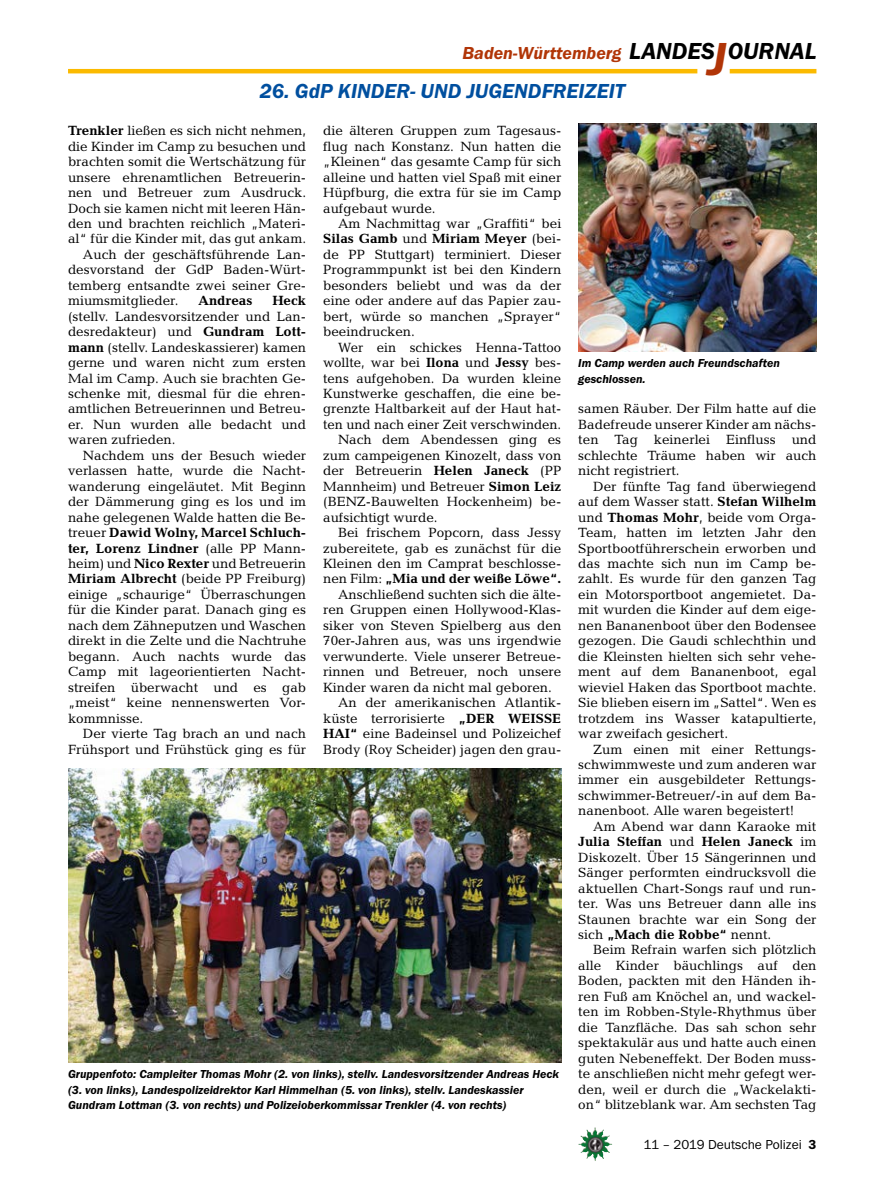
<style>
.page{position:relative;width:893px;height:1191px;background:#fff}
.page>*{position:absolute;margin:0;border:0;box-sizing:border-box;transform-origin:0 0}
.t1{font:italic 600 24px "Franklin Gothic Itc T";color:#000}
._01__RUBRIKENZEILE_o{font:italic 600 21px "Franklin Gothic Itc T";color:#004f9f}
.t2{font:italic 600 18px "Franklin Gothic Itc T";color:#b13507}
._09__GRUNDTEXT___Blo{font:13.5px/15.5px "Candida";color:#000;text-align:justify}
.t3{font:13.5px "Franklin Gothic Itc T";color:#000}
._09__GRUNDTEXT___Blo-2{font:700 13.5px "Candida";color:#000}
._12__BILDUNTERSCHRIF{font:italic 600 12px/15.5px "Franklin Gothic Itc T";color:#000}
.s1{font-size:48px;color:#b13507}
.s2{font-weight:700}
.s3{font-weight:600}
</style>
<div class="page">
<img style="left:578px;top:1127px;width:17px;height:25px">
<hr style="left:730px;top:69px;width:86px;height:4px;background:#fbba00">
<hr style="left:68px;top:69px;width:629px;height:4px;background:#fbba00">
<img style="left:578px;top:123px;width:238px;height:229px">
<img style="left:68px;top:769px;width:493px;height:293px">
<p class="t1" style="left:629px;top:37px;width:189px">LANDES<span class="s1">J</span>OURNAL</p>
<p class="t2" style="left:462px;top:42px;width:160px">Baden-Württemberg</p>
<p class="_01__RUBRIKENZEILE_o" style="left:259px;top:79px;width:367px">26. GdP KINDER- UND JUGENDFREIZEIT</p>
<p class="_09__GRUNDTEXT___Blo" style="left:68px;top:123px;width:240px"><span class="s2">Trenkler</span> ließen es sich nicht nehmen, die Kinder im Camp zu besuchen und brachten somit die Wertschätzung für unsere ehrenamtlichen Betreuerin&shy;nen und Betreuer zum Ausdruck.<br>Doch sie kamen nicht mit leeren Hän&shy;den und brachten reichlich „Materi&shy;al“ für die Kinder mit, das gut ankam.</p>
<p class="_09__GRUNDTEXT___Blo" style="left:68px;top:247px;width:240px;text-indent:15px">Auch der geschäftsführende Lan&shy;desvorstand der GdP Baden-Würt&shy;temberg entsandte zwei seiner Gre&shy;miumsmitglieder.</p>
<p class="_09__GRUNDTEXT___Blo" style="left:323px;top:123px;width:240px">die älteren Gruppen zum Tagesaus&shy;flug nach Konstanz. Nun hatten die „Kleinen“ das gesamte Camp für sich alleine und hatten viel Spaß mit einer Hüpfburg, die extra für sie im Camp aufgebaut wurde.</p>
<p class="_09__GRUNDTEXT___Blo" style="left:323px;top:216px;width:240px;text-indent:15px">Am Nachmittag war „Graffiti“ bei <span class="s2">Silas Gamb</span> und <span class="s2">Miriam Meyer</span> (bei&shy;de PP Stuttgart) terminiert. Dieser Programmpunkt ist bei den Kindern besonders beliebt und was da der eine oder andere auf das Papier zau&shy;bert, würde so manchen „Sprayer“ beeindrucken.</p>
<p class="_09__GRUNDTEXT___Blo" style="left:323px;top:339px;width:240px;text-indent:15px">Wer ein schickes Henna-Tattoo wollte, war bei <span class="s2">Ilona</span> und <span class="s2">Jessy</span> bes&shy;tens aufgehoben. Da wurden kleine Kunstwerke geschaffen, die eine be&shy;grenzte Haltbarkeit auf der Haut hat&shy;ten und nach einer Zeit verschwinden.</p>
<p class="_09__GRUNDTEXT___Blo" style="left:323px;top:432px;width:240px;text-indent:15px">Nach dem Abendessen ging es zum campeigenen Kinozelt, dass von der Betreuerin <span class="s2">Helen Janeck</span> (PP Mannheim) und Betreuer <span class="s2">Simon Leiz </span>(BENZ-Bauwelten Hockenheim) be&shy;aufsichtigt wurde.</p>
<p class="_09__GRUNDTEXT___Blo" style="left:323px;top:525px;width:240px;text-indent:15px">Bei frischem Popcorn, dass Jessy zubereitete, gab es zunächst für die Kleinen den im Camprat beschlosse&shy;nen Film: <span class="s2">„Mia und der weiße Löwe“.</span></p>
<p class="_09__GRUNDTEXT___Blo" style="left:323px;top:586px;width:240px;text-indent:15px">Anschließend suchten sich die älte&shy;ren Gruppen einen Hollywood-Klas&shy;siker von Steven Spielberg aus den 70er-Jahren aus, was uns irgendwie verwunderte. Viele unserer Betreue&shy;rinnen und Betreuer, noch unsere Kinder waren da nicht mal geboren.</p>
<p class="_09__GRUNDTEXT___Blo" style="left:323px;top:695px;width:240px;text-indent:15px">An der amerikanischen Atlantik&shy;küste terrorisierte <span class="s2">„DER WEISSE HAI“</span> eine Badeinsel und Polizeichef Brody (Roy Scheider) jagen den grau-</p>
<p class="_09__GRUNDTEXT___Blo" style="left:68px;top:293px;width:240px;text-indent:204px"><span class="s2">Heck </span>(stellv. Landesvorsitzender und Lan&shy;desredakteur) und <span class="s2">Gundram Lott&shy;mann</span> (stellv. Landeskassierer) kamen gerne und waren nicht zum ersten Mal im Camp. Auch sie brachten Ge&shy;schenke mit, diesmal für die ehren&shy;amtlichen Betreuerinnen und Betreu&shy;er. Nun wurden alle bedacht und waren zufrieden.</p>
<p class="_09__GRUNDTEXT___Blo" style="left:68px;top:447px;width:240px;text-indent:15px">Nachdem uns der Besuch wieder verlassen hatte, wurde die Nacht&shy;wanderung eingeläutet. Mit Beginn der Dämmerung ging es los und im nahe gelegenen Walde hatten die Be&shy;treuer <span class="s2">Dawid Wolny, Marcel Schluch&shy;ter, Lorenz Lindner</span> (alle PP Mann&shy;heim) und <span class="s2">Nico Rexter</span> und Betreuerin <span class="s2">Miriam Albrecht</span> (beide PP Freiburg) einige „schaurige“ Überraschungen für die Kinder parat. Danach ging es nach dem Zähneputzen und Waschen direkt in die Zelte und die Nachtruhe begann. Auch nachts wurde das Camp mit lageorientierten Nacht&shy;streifen überwacht und es gab „meist“ keine nennenswerten Vor&shy;kommnisse.</p>
<p class="_09__GRUNDTEXT___Blo" style="left:68px;top:725px;width:240px;text-align:right">Der vierte Tag brach an und nach<br>Frühsport und Frühstück ging es für</p>
<p class="_09__GRUNDTEXT___Blo-2" style="left:199px;top:293px;width:55px">Andreas</p>
<p class="_12__BILDUNTERSCHRIF" style="left:578px;top:355px;width:203px">Im Camp werden auch Freundschaften geschlossen.</p>
<p class="_09__GRUNDTEXT___Blo" style="left:578px;top:401px;width:240px">samen Räuber. Der Film hatte auf die Badefreude unserer Kinder am nächs&shy;ten Tag keinerlei Einfluss und schlechte Träume haben wir auch nicht registriert.</p>
<p class="_09__GRUNDTEXT___Blo" style="left:578px;top:478px;width:240px;text-indent:15px">Der fünfte Tag fand überwiegend auf dem Wasser statt. <span class="s2">Stefan Wilhelm </span>und <span class="s2">Thomas Mohr</span>, beide vom Orga-Team, hatten im letzten Jahr den Sportbootführerschein erworben und das machte sich nun im Camp be&shy;zahlt. Es wurde für den ganzen Tag ein Motorsportboot angemietet. Da&shy;mit wurden die Kinder auf dem eige&shy;nen Bananenboot über den Bodensee gezogen. Die Gaudi schlechthin und die Kleinsten hielten sich sehr vehe&shy;ment auf dem Bananenboot, egal wieviel Haken das Sportboot machte.<br>Sie blieben eisern im „Sattel“. Wen es trotzdem ins Wasser katapultierte, war zweifach gesichert.</p>
<p class="_09__GRUNDTEXT___Blo" style="left:578px;top:741px;width:240px;text-indent:15px">Zum einen mit einer Rettungs&shy;schwimmweste und zum anderen war immer ein ausgebildeter Rettungs&shy;schwimmer-Betreuer/-in auf dem Ba&shy;nanenboot. Alle waren begeistert!</p>
<p class="_09__GRUNDTEXT___Blo" style="left:578px;top:818px;width:240px;text-indent:15px">Am Abend war dann Karaoke mit <span class="s2">Julia Steffan</span> und <span class="s2">Helen Janeck</span> im Diskozelt. Über 15 Sängerinnen und Sänger performten eindrucksvoll die aktuellen Chart-Songs rauf und run&shy;ter. Was uns Betreuer dann alle ins Staunen brachte war ein Song der sich <span class="s2">„Mach die Robbe“</span> nennt.</p>
<p class="_09__GRUNDTEXT___Blo" style="left:578px;top:942px;width:240px;text-indent:15px">Beim Refrain warfen sich plötzlich alle Kinder bäuchlings auf den Boden, packten mit den Händen ih&shy;ren Fuß am Knöchel an, und wackel&shy;ten im Robben-Style-Rhythmus über die Tanzfläche. Das sah schon sehr spektakulär aus und hatte auch einen guten Nebeneffekt. Der Boden muss&shy;te anschließen nicht mehr gefegt wer&shy;den, weil er durch die „Wackelakti&shy;on“ blitzeblank war. Am sechsten Tag</p>
<p class="_12__BILDUNTERSCHRIF" style="left:68px;top:1066px;width:492px">Gruppenfoto: Campleiter Thomas Mohr (2. von links), stellv. Landesvorsitzender Andreas Heck (3. von links), Landespolizeidrektor Karl Himmelhan (5. von links), stellv. Landeskassier<br>Gundram Lottman (3. von rechts) und Polizeioberkommissar Trenkler (4. von rechts)</p>
<p class="t3" style="left:643px;top:1136px;width:175px">11 – 2019 Deutsche Polizei <span class="s3">3</span></p>
</div>
